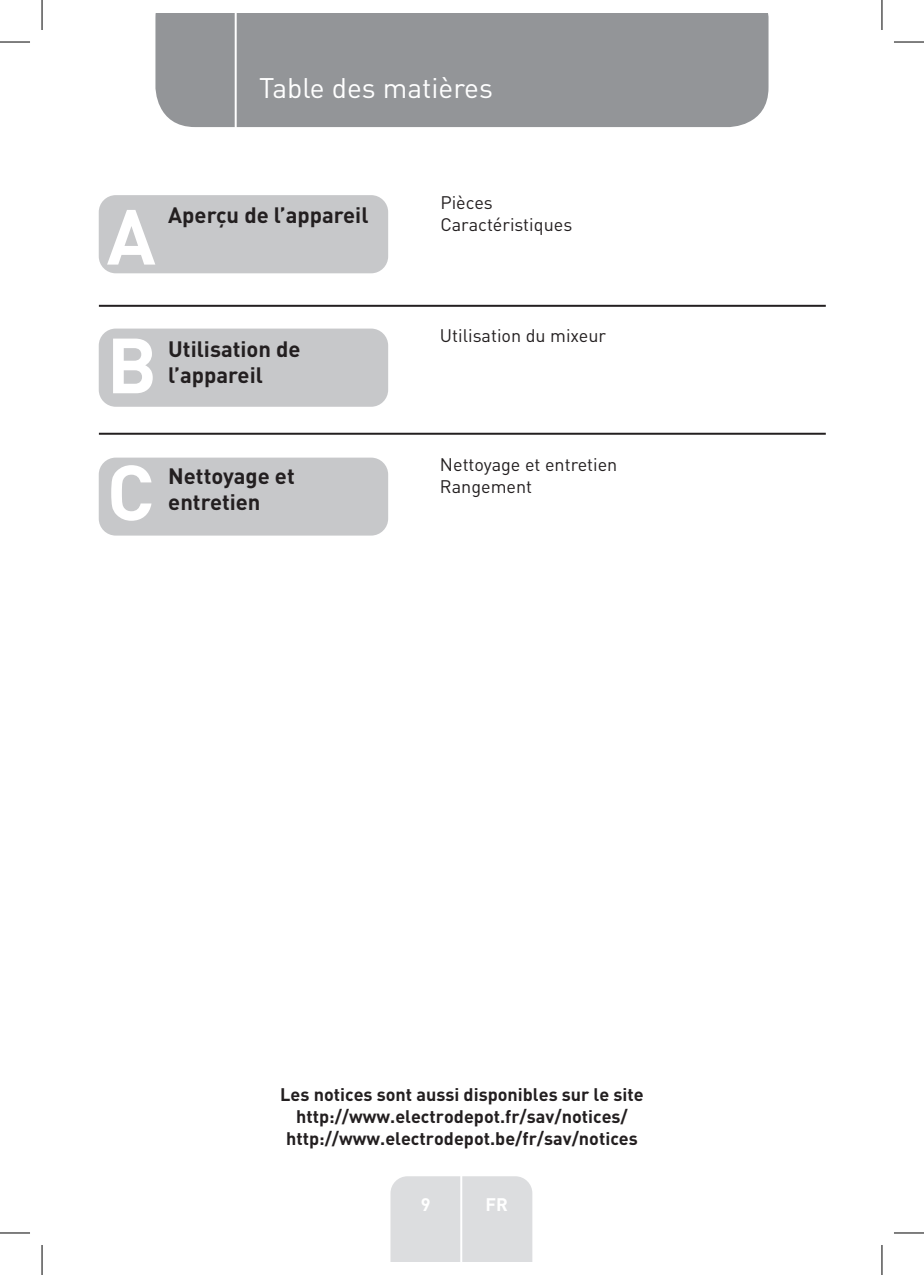
<style>
.page{position:relative;width:924px;height:1275px;background:#fff}
.page>*{position:absolute;margin:0;border:0;box-sizing:border-box;transform-origin:0 0}
.t1{font:700 76.8px "DIN Pro";color:#fff}
.t2{font:28px "DIN Pro";color:#fff}
.t3{font:700 22px/26.4px "DIN Pro";color:#231f20}
.t4{font:700 18px/22px "DIN Pro";color:#231f20;text-align:center}
.Body{font:18px "DIN Pro";color:#231f20}
.t5{font:700 18px "DIN Pro";color:#fff}
</style>
<div class="page">
<div style="left:390px;top:1176px;width:142px;height:85px;background:#dcdddf"></div>
<hr style="left:460px;top:1153px;width:2px;height:108px;background:#fff">
<div style="left:155px;top:14px;width:613px;height:113px;background:#939598"></div>
<hr style="left:234px;top:14px;width:2px;height:116px;background:#fff">
<hr style="left:99px;top:305px;width:726px;height:2px;background:#231f20">
<hr style="left:99px;top:433px;width:726px;height:2px;background:#231f20">
<div style="left:99px;top:195px;width:289px;height:78px;background:#c7c8ca;border-radius:17px"></div>
<div style="left:99px;top:457px;width:289px;height:78px;background:#c7c8ca;border-radius:17px"></div>
<div style="left:99px;top:328px;width:289px;height:79px;background:#c7c8ca;border-radius:17px"></div>
<hr style="left:0;top:42px;width:30px;height:1px;background:#000">
<hr style="left:893px;top:42px;width:30px;height:1px;background:#000">
<hr style="left:0;top:1232px;width:30px;height:1px;background:#000">
<hr style="left:893px;top:1232px;width:30px;height:1px;background:#000">
<hr style="left:42px;top:0;width:1px;height:30px;background:#000">
<hr style="left:42px;top:1245px;width:1px;height:30px;background:#000">
<hr style="left:881px;top:0;width:1px;height:30px;background:#000">
<hr style="left:881px;top:1245px;width:1px;height:30px;background:#000">
<h2 class="t2" style="left:259px;top:69px;width:235px">Table des matières</h2>
<p class="t1" style="left:107px;top:185px;width:50px">A</p>
<p class="t3" style="left:168px;top:201px;width:202px">Aperçu de l’appareil</p>
<p class="t1" style="left:107px;top:313px;width:52px">B</p>
<p class="t3" style="left:168px;top:335px;width:134px">Utilisation de l’appareil</p>
<p class="t1" style="left:107px;top:440px;width:49px">C</p>
<p class="t3" style="left:168px;top:462px;width:128px">Nettoyage et entretien</p>
<p class="Body" style="left:440px;top:190px;width:54px">Pièces</p>
<p class="Body" style="left:440px;top:212px;width:133px">Caractéristiques</p>
<p class="Body" style="left:439px;top:323px;width:168px">Utilisation du mixeur</p>
<p class="Body" style="left:439px;top:452px;width:179px">Nettoyage et entretien</p>
<p class="Body" style="left:439px;top:474px;width:94px">Rangement</p>
<p class="t4" style="left:280px;top:1082px;width:365px">Les notices sont aussi disponibles sur le site http://www.electrodepot.fr/sav/notices/ http://www.electrodepot.be/fr/sav/notices</p>
<p class="t5" style="left:420px;top:1192px;width:11px">9</p>
<p class="t5" style="left:485px;top:1192px;width:24px">FR</p>
</div>
